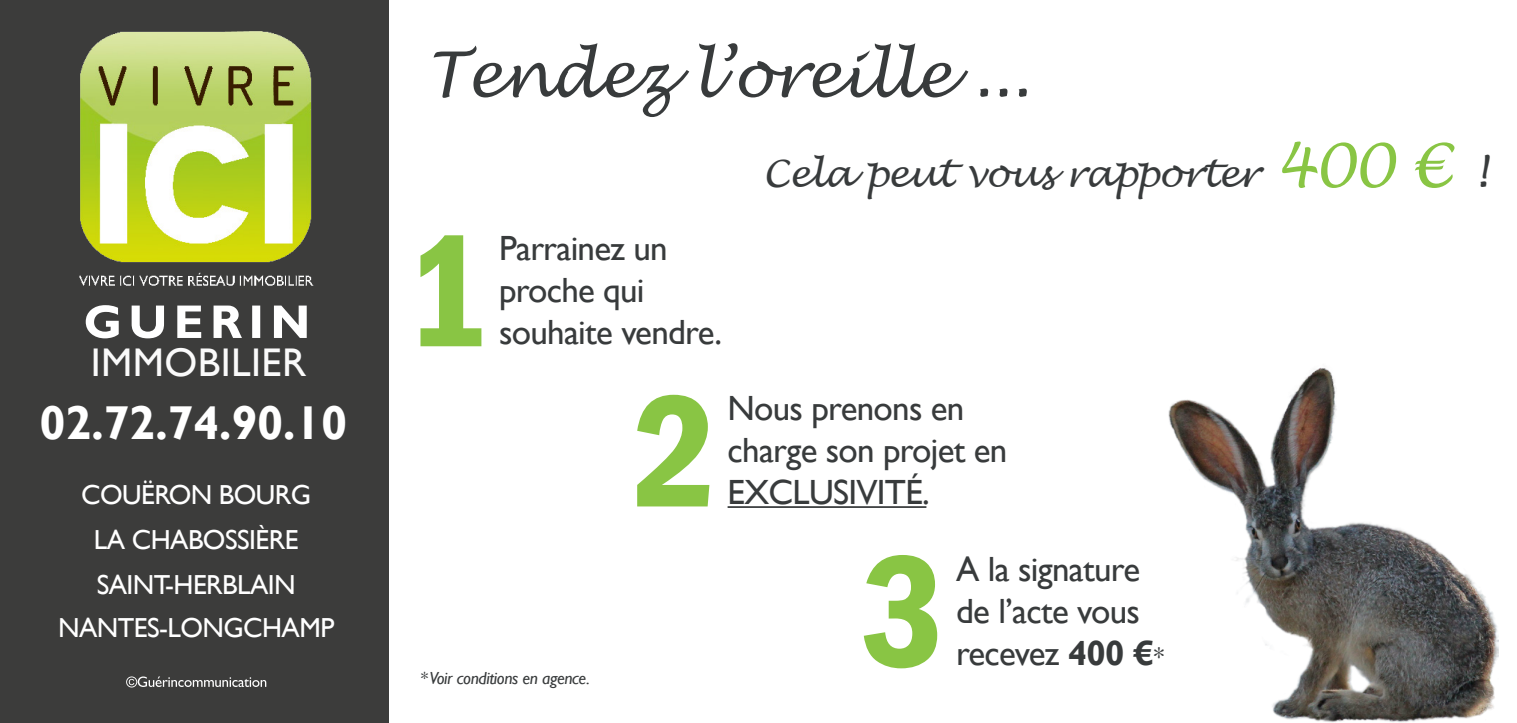
<style>
.page{position:relative;width:1517px;height:723px;background:#fff}
.page>*{position:absolute;margin:0;border:0;box-sizing:border-box;transform-origin:0 0}
.t1{font:600 condensed 165px "Franklin Gothic";color:#89c544}
.t2{font:italic 62.5px "Lucida Handwriting";letter-spacing:-.02em;color:#383b3c}
.t3{font:700 47.5px "Gill Sans";letter-spacing:-.01em;color:#fff}
.t4{font:40px "Gill Sans";letter-spacing:.01em;color:#fafafa}
.t5{font:italic 37.5px "Lucida Handwriting";letter-spacing:-.02em;color:#383b3c}
.t6{font:35px/42px "Gill Sans";letter-spacing:-.02em;color:#383b3c}
.t7{font:27.5px "Gill Sans";letter-spacing:-.02em;color:#fff}
.t8{font:italic 17.5px "Gill Sans";letter-spacing:-.02em;color:#383b3c}
.s1{font-size:60px;color:#89c544}
.s2{font-size:45px}
.s3{font-weight:700}
.s4{font-size:25px}
</style>
<div class="page">
<div style="left:0;top:0;width:388px;height:723px;background:#3c3c3b"></div>
<img style="left:79px;top:31px;width:235px;height:255px">
<svg style="left:86px;top:305px;width:221px;height:33px"></svg>
<svg style="left:126px;top:676px;width:140px;height:11px"></svg>
<img style="left:1168px;top:367px;width:330px;height:355px">
<hr style="left:727px;top:506px;width:199px;height:2px;background:#383b3c">
<p class="t4" style="left:91px;top:339px;width:217px">IMMOBILIER</p>
<p class="t3" style="left:40px;top:394px;width:309px">02.72.74.90.10</p>
<p class="t7" style="left:81px;top:479px;width:231px">COUËRON BOURG</p>
<p class="t7" style="left:94px;top:524px;width:206px">LA CHABOSSIÈRE</p>
<p class="t7" style="left:97px;top:569px;width:201px">SAINT-HERBLAIN</p>
<p class="t7" style="left:58px;top:611px;width:278px">NANTES-LONGCHAMP</p>
<p class="t2" style="left:426px;top:37px;width:605px">Tendez l’oreille ...</p>
<p class="t5" style="left:763px;top:151px;width:726px">Cela peut vous rapporter <span class="s1">400 €</span> <span class="s2">!</span></p>
<p class="t1" style="left:404px;top:181px;width:86px">1</p>
<p class="t6" style="left:499px;top:228px;width:225px">Parrainez un proche qui souhaite vendre.</p>
<p class="t8" style="left:420px;top:668px;width:171px">* Voir conditions en agence.</p>
<p class="t1" style="left:632px;top:341px;width:86px">2</p>
<p class="t6" style="left:727px;top:388px;width:281px">Nous prenons en charge son projet en</p>
<p class="t6" style="left:727px;top:472px;width:204px">EXCLUSIVITÉ.</p>
<p class="t1" style="left:861px;top:501px;width:86px">3</p>
<p class="t6" style="left:956px;top:548px;width:210px">A la signature de l’acte vous recevez <span class="s3">400 €</span><span class="s4">*</span></p>
</div>
